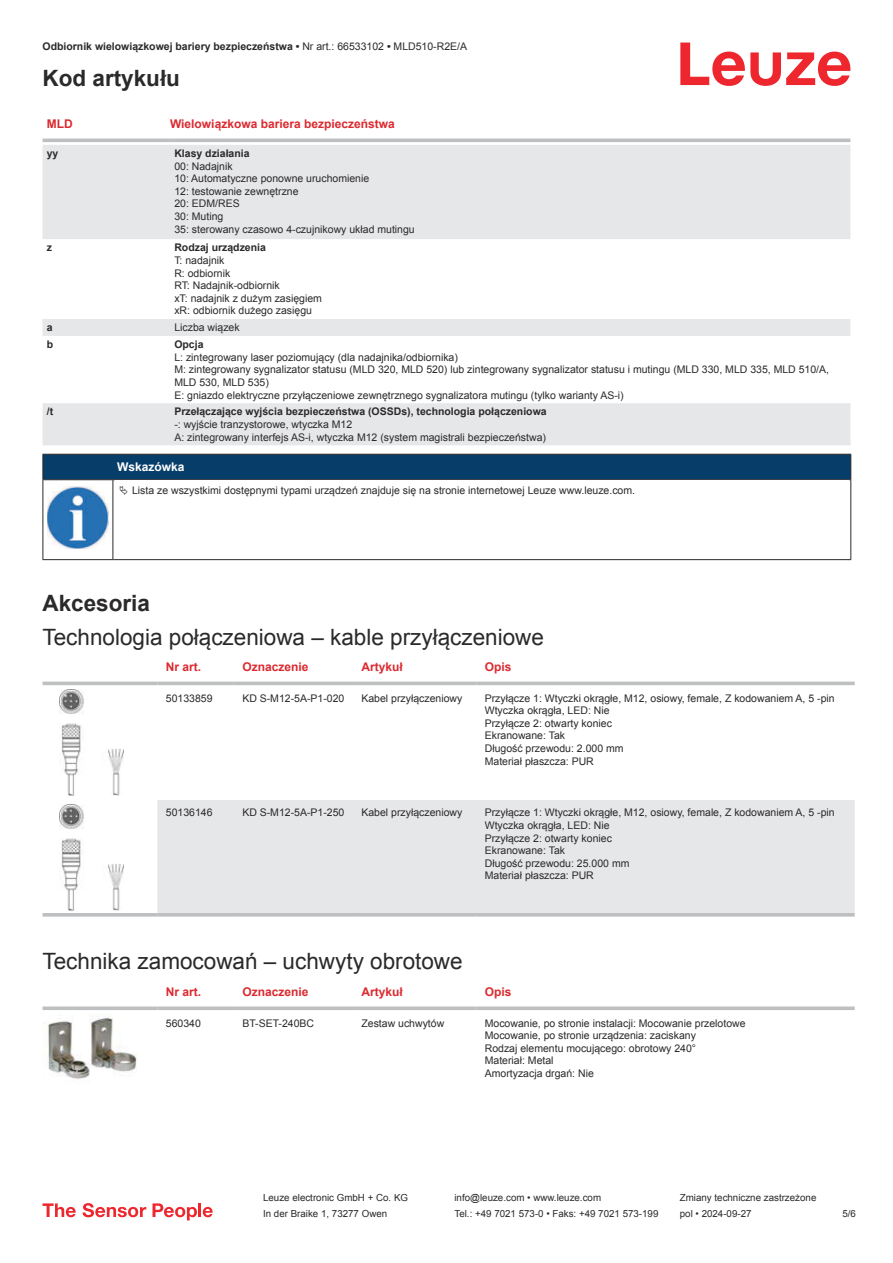
<style>
.page{position:relative;width:893px;height:1263px;background:#fff}
.page>*{position:absolute;margin:0;border:0;box-sizing:border-box;transform-origin:0 0}
.t1{font:22.5px "Arial";color:#2b292a}
.t2{font:700 22.5px "Arial";color:#2b292a}
.t3{font:700 12px "Arial";color:#db2a30}
.t4{font:700 12px "Arial";color:#fff}
.t5{font:10.5px/12.6px "Arial";color:#2b292a}
.t6{font:700 10.5px "Arial";color:#2b292a}
.t7{font:9.75px "Arial";color:#2b292a}
.s1{font-weight:400}
</style>
<div class="page">
<svg style="left:680px;top:43px;width:170px;height:43px"></svg>
<svg style="left:43px;top:145px;width:807px;height:300px;fill:#e6e7e9"></svg>
<hr style="left:43px;top:139px;width:127px;height:3px;background:#bdbfc1">
<hr style="left:170px;top:139px;width:680px;height:3px;background:#bdbfc1">
<svg style="left:43px;top:681px;width:812px;height:236px"></svg>
<div style="left:157px;top:800px;width:698px;height:113px;background:#e6e7e9"></div>
<hr style="left:43px;top:682px;width:114px;height:3px;background:#bdbfc1">
<hr style="left:157px;top:682px;width:77px;height:3px;background:#bdbfc1">
<hr style="left:234px;top:682px;width:119px;height:3px;background:#bdbfc1">
<hr style="left:353px;top:682px;width:123px;height:3px;background:#bdbfc1">
<hr style="left:476px;top:682px;width:379px;height:3px;background:#bdbfc1">
<hr style="left:43px;top:913px;width:114px;height:3px;background:#bdbfc1">
<hr style="left:157px;top:913px;width:77px;height:3px;background:#bdbfc1">
<hr style="left:234px;top:913px;width:119px;height:3px;background:#bdbfc1">
<hr style="left:353px;top:913px;width:123px;height:3px;background:#bdbfc1">
<hr style="left:476px;top:913px;width:379px;height:3px;background:#bdbfc1">
<img style="left:59px;top:689px;width:65px;height:107px">
<img style="left:59px;top:804px;width:65px;height:106px">
<svg style="left:43px;top:1006px;width:114px;height:4px"></svg>
<svg style="left:157px;top:1006px;width:77px;height:4px"></svg>
<svg style="left:234px;top:1006px;width:119px;height:4px"></svg>
<svg style="left:353px;top:1006px;width:123px;height:4px"></svg>
<svg style="left:476px;top:1006px;width:379px;height:4px;background:#c5c7c8"></svg>
<img style="left:44px;top:1014px;width:93px;height:65px">
<svg style="left:43px;top:1203px;width:33px;height:14px"></svg>
<svg style="left:83px;top:1203px;width:63px;height:14px"></svg>
<svg style="left:153px;top:1203px;width:44px;height:17px"></svg>
<hr style="left:198px;top:1203px;width:3px;height:14px;background:#ed272d">
<svg style="left:203px;top:1207px;width:10px;height:10px"></svg>
<div style="left:43px;top:454px;width:808px;height:26px;background:#063d69"></div>
<hr style="left:113px;top:479px;width:738px;height:1px;background:#2b292a">
<hr style="left:43px;top:480px;width:1px;height:75px;background:#2b292a">
<hr style="left:113px;top:480px;width:1px;height:75px;background:#2b292a">
<hr style="left:850px;top:480px;width:1px;height:75px;background:#2b292a">
<hr style="left:43px;top:559px;width:70px;height:1px;background:#2b292a">
<hr style="left:113px;top:559px;width:738px;height:1px;background:#2b292a">
<img style="left:47px;top:486px;width:61px;height:63px">
<p class="t6" style="left:43px;top:39px;width:426px">Odbiornik wielowiązkowej bariery bezpieczeństwa • <span class="s1">Nr art.: 66533102</span> • <span class="s1">MLD510-R2E/A</span></p>
<h1 class="t2" style="left:43px;top:63px;width:139px">Kod artykułu</h1>
<p class="t3" style="left:47px;top:119px;width:27px">MLD</p>
<p class="t3" style="left:170px;top:115px;width:226px">Wielowiązkowa bariera bezpieczeństwa</p>
<p class="t6" style="left:47px;top:149px;width:13px">yy</p>
<p class="t6" style="left:174px;top:146px;width:77px">Klasy działania</p>
<p class="t5" style="left:174px;top:160px;width:242px">00: Nadajnik<br>10: Automatyczne ponowne uruchomienie<br>12: testowanie zewnętrzne<br>20: EDM/RES<br>30: Muting<br>35: sterowany czasowo 4-czujnikowy układ mutingu</p>
<p class="t6" style="left:47px;top:244px;width:7px">z</p>
<p class="t6" style="left:174px;top:240px;width:93px">Rodzaj urządzenia</p>
<p class="t5" style="left:174px;top:254px;width:149px">T: nadajnik<br>R: odbiornik<br>RT: Nadajnik-odbiornik<br>xT: nadajnik z dużym zasięgiem xR: odbiornik dużego zasięgu</p>
<p class="t6" style="left:47px;top:324px;width:7px">a</p>
<p class="t5" style="left:174px;top:321px;width:67px">Liczba wiązek</p>
<p class="t6" style="left:47px;top:340px;width:8px">b</p>
<p class="t6" style="left:174px;top:337px;width:31px">Opcja</p>
<p class="t5" style="left:174px;top:351px;width:656px">L: zintegrowany laser poziomujący (dla nadajnika/odbiornika)<br>M: zintegrowany sygnalizator statusu (MLD 320, MLD 520) lub zintegrowany sygnalizator statusu i mutingu (MLD 330, MLD 335, MLD 510/A, MLD 530, MLD 535)<br>E: gniazdo elektryczne przyłączeniowe zewnętrznego sygnalizatora mutingu (tylko warianty AS-i)</p>
<p class="t6" style="left:47px;top:404px;width:8px">/t</p>
<p class="t6" style="left:174px;top:404px;width:374px">Przełączające wyjścia bezpieczeństwa (OSSDs), technologia połączeniowa</p>
<p class="t5" style="left:174px;top:418px;width:373px">-: wyjście tranzystorowe, wtyczka M12<br>A: zintegrowany interfejs AS-i, wtyczka M12 (system magistrali bezpieczeństwa)</p>
<p class="t4" style="left:117px;top:458px;width:69px">Wskazówka</p>
<p class="t5" style="left:132px;top:484px;width:505px">Lista ze wszystkimi dostępnymi typami urządzeń znajduje się na stronie internetowej Leuze www.leuze.com.</p>
<h1 class="t2" style="left:43px;top:587px;width:109px">Akcesoria</h1>
<h1 class="t1" style="left:43px;top:621px;width:503px">Technologia połączeniowa – kable przyłączeniowe</h1>
<p class="t3" style="left:166px;top:658px;width:37px">Nr art.</p>
<p class="t3" style="left:242px;top:662px;width:68px">Oznaczenie</p>
<p class="t3" style="left:361px;top:658px;width:43px">Artykuł</p>
<p class="t3" style="left:485px;top:658px;width:28px">Opis</p>
<p class="t5" style="left:166px;top:691px;width:48px">50133859</p>
<p class="t5" style="left:242px;top:691px;width:104px">KD S-M12-5A-P1- 020</p>
<p class="t5" style="left:361px;top:691px;width:102px">Kabel przyłączeniowy</p>
<p class="t5" style="left:485px;top:691px;width:351px">Przyłącze 1: Wtyczki okrągłe, M12, osiowy, female, Z kodowaniem A, 5 -pin<br>Wtyczka okrągła, LED: Nie<br>Przyłącze 2: otwarty koniec<br>Ekranowane: Tak<br>Długość przewodu: 2.000 mm<br>Materiał płaszcza: PUR</p>
<p class="t5" style="left:166px;top:806px;width:48px">50136146</p>
<p class="t5" style="left:242px;top:806px;width:104px">KD S-M12-5A-P1- 250</p>
<p class="t5" style="left:361px;top:806px;width:102px">Kabel przyłączeniowy</p>
<p class="t5" style="left:485px;top:806px;width:351px">Przyłącze 1: Wtyczki okrągłe, M12, osiowy, female, Z kodowaniem A, 5 -pin<br>Wtyczka okrągła, LED: Nie<br>Przyłącze 2: otwarty koniec<br>Ekranowane: Tak<br>Długość przewodu: 25.000 mm<br>Materiał płaszcza: PUR</p>
<h1 class="t1" style="left:43px;top:946px;width:422px">Technika zamocowań – uchwyty obrotowe</h1>
<p class="t3" style="left:166px;top:983px;width:37px">Nr art.</p>
<p class="t3" style="left:242px;top:987px;width:68px">Oznaczenie</p>
<p class="t3" style="left:361px;top:983px;width:43px">Artykuł</p>
<p class="t3" style="left:485px;top:983px;width:28px">Opis</p>
<p class="t5" style="left:166px;top:1016px;width:37px">560340</p>
<p class="t5" style="left:242px;top:1016px;width:73px">BT-SET-240BC</p>
<p class="t5" style="left:361px;top:1016px;width:84px">Zestaw uchwytów</p>
<p class="t5" style="left:485px;top:1016px;width:262px">Mocowanie, po stronie instalacji: Mocowanie przelotowe Mocowanie, po stronie urządzenia: zaciskany<br>Rodzaj elementu mocującego: obrotowy 240°<br>Materiał: Metal<br>Amortyzacja drgań: Nie</p>
<p class="t7" style="left:263px;top:1191px;width:146px">Leuze electronic GmbH + Co. KG</p>
<p class="t7" style="left:454px;top:1191px;width:148px">info@leuze.com • www.leuze.com</p>
<p class="t7" style="left:680px;top:1191px;width:138px">Zmiany techniczne zastrzeżone</p>
<p class="t7" style="left:263px;top:1207px;width:126px">In der Braike 1, 73277 Owen</p>
<p class="t7" style="left:454px;top:1207px;width:205px">Tel.: +49 7021 573-0 • Faks: +49 7021 573-199</p>
<p class="t7" style="left:680px;top:1207px;width:73px">pol • 2024-09-27</p>
<p class="t7" style="left:842px;top:1210px;width:15px">5 /6</p>
</div>
